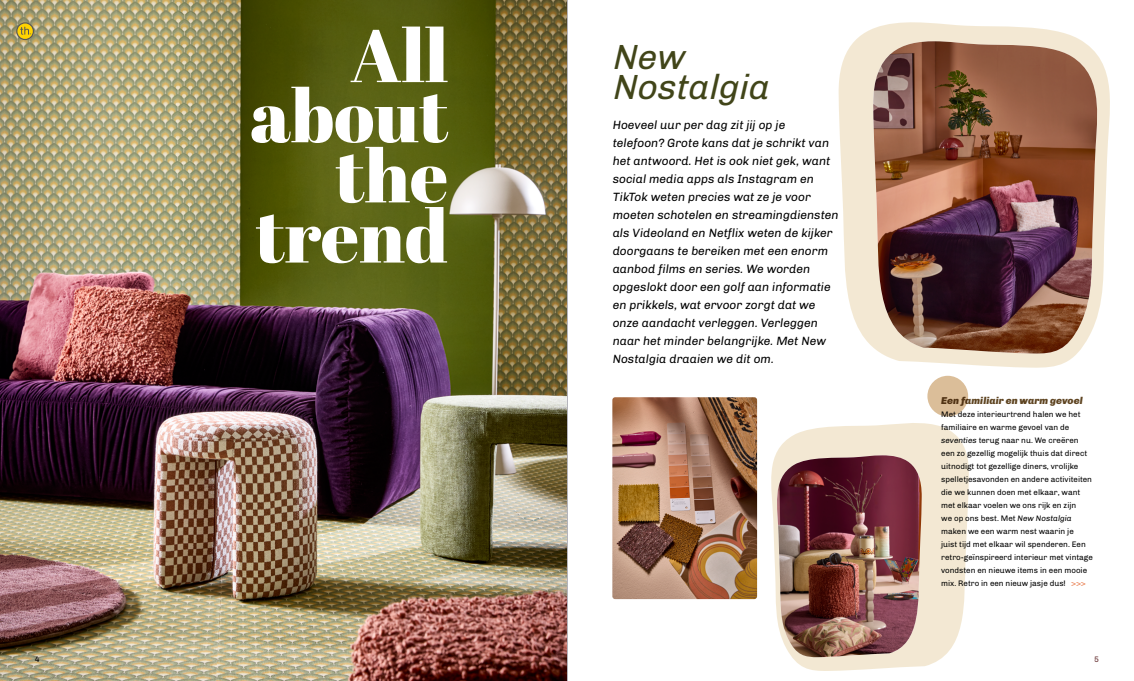
<style>
.page{position:relative;width:1134px;height:681px;background:#fff}
.page>*{position:absolute;margin:0;border:0;box-sizing:border-box;transform-origin:0 0}
.t1{font:74px/60.1px "Abril Fatface";color:#fff;text-align:right}
.t2{font:italic 35px/30px "Chivo";color:#414519}
.t3{font:italic 12px/18px "Chivo";color:#000}
.t4{font:italic 900 10px "Chivo";color:#5f4522}
.t5{font:8px/13px "Chivo";color:#000}
.t6{font:8px "Chivo";color:#e87b4b}
.t7{font:8px "Chivo";color:#693536}
.s1{font-style:italic}
</style>
<div class="page">
<hr style="left:567px;top:0;width:1px;height:680px;background:#6c6a77">
<svg style="left:782px;top:415px;width:187px;height:256px;fill:#f3e8d3"></svg>
<svg style="left:838px;top:22px;width:272px;height:346px;fill:#f3e8d3"></svg>
<img style="left:0;top:0;width:567px;height:680px">
<svg style="left:16px;top:22px;width:18px;height:18px"></svg>
<svg style="left:17px;top:23px;width:16px;height:16px"></svg>
<svg style="left:20px;top:27px;width:11px;height:8px"></svg>
<img style="left:612px;top:397px;width:145px;height:202px">
<svg style="left:771px;top:444px;width:151px;height:171px;fill:#f3e8d3"></svg>
<img style="left:777px;top:455px;width:145px;height:202px">
<svg style="left:872px;top:24px;width:234px;height:330px;fill:#f3e8d3"></svg>
<img style="left:873px;top:41px;width:225px;height:313px">
<div style="left:927px;top:375px;width:41px;height:41px;background:#dbbe99;border-radius:50%"></div>
<h1 class="t1" style="left:250px;top:24px;width:200px">All about the trend</h1>
<h2 class="t2" style="left:613px;top:40px;width:162px">New<br>Nostalgia</h2>
<p class="t3" style="left:613px;top:115px;width:227px">Hoeveel uur per dag zit jij op je telefoon? Grote kans dat je schrikt van het antwoord. Het is ook niet gek, want social media apps als Instagram en TikTok weten precies wat ze je voor moeten schotelen en streamingdiensten als Videoland en Netflix weten de kijker doorgaans te bereiken met een enorm aanbod films en series. We worden opgeslokt door een golf aan informatie en prikkels, wat ervoor zorgt dat we onze aandacht verleggen. Verleggen naar het minder belangrijke. Met New Nostalgia draaien we dit om.</p>
<p class="t4" style="left:941px;top:392px;width:143px">Een familiair en warm gevoel</p>
<p class="t5" style="left:941px;top:407px;width:153px">Met deze interieurtrend halen we het familiaire en warme gevoel van de <span class="s1">seventies</span> terug naar nu. We creëren een zo gezellig mogelijk thuis dat direct uitnodigt tot gezellige diners, vrolijke spelletjesavonden en andere activiteiten die we kunnen doen met elkaar, want met elkaar voelen we ons rijk en zijn<br>we op ons best. Met <span class="s1">New Nostalgia </span>maken we een warm nest waarin je<br>juist tijd met elkaar wil spenderen. Een retro-geïnspireerd interieur met vintage vondsten en nieuwe items in een mooie mix. Retro in een nieuw jasje dus!</p>
<p class="t6" style="left:1071px;top:576px;width:16px">&gt;&gt;&gt;</p>
<p class="t5" style="left:35px;top:652px;width:6px">4</p>
<p class="t7" style="left:1094px;top:653px;width:6px">5</p>
</div>
